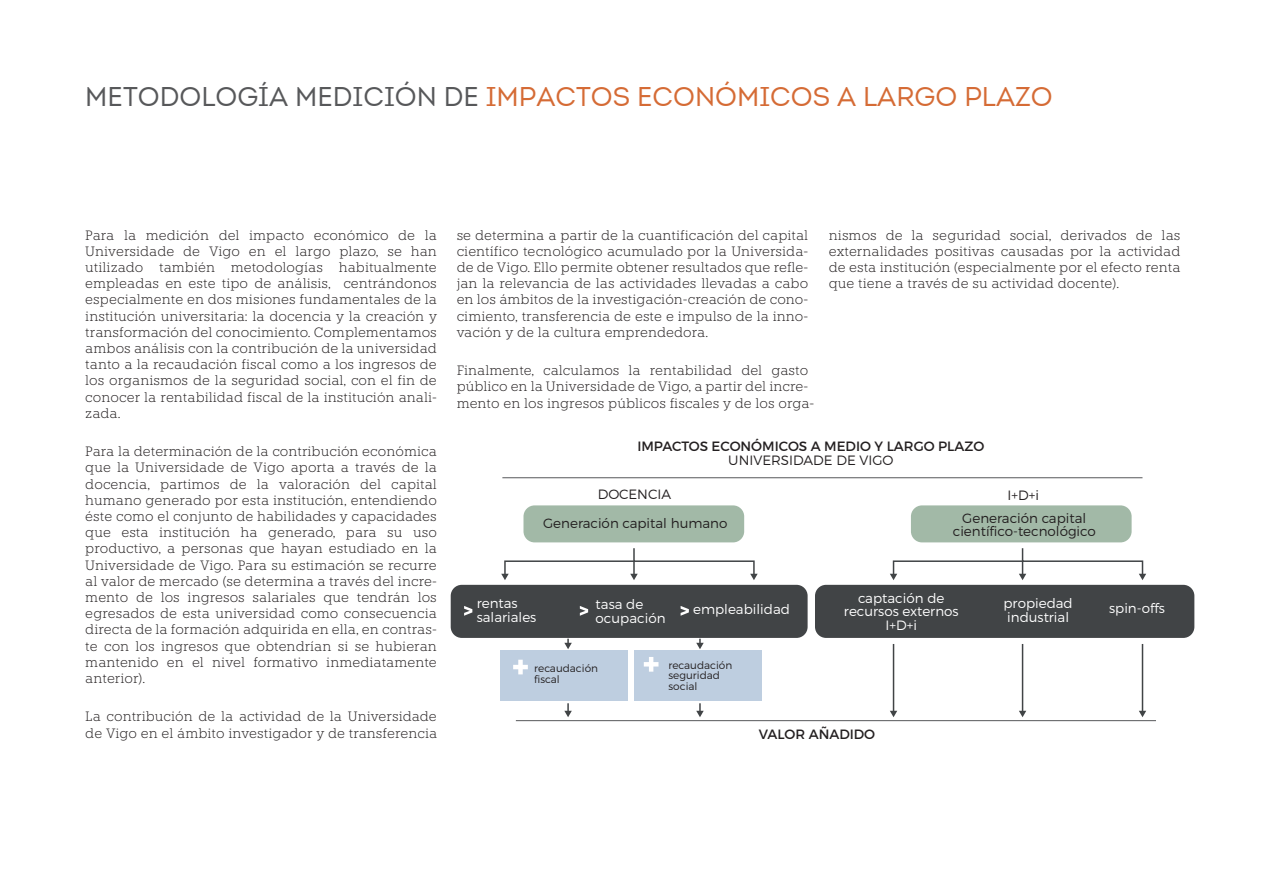
<style>
.page{position:relative;width:1263px;height:893px;background:#fff}
.page>*{position:absolute;margin:0;border:0;box-sizing:border-box;transform-origin:0 0}
.t1{font:27px "Intro";color:#d56b35}
.t2{font:300 13.5px/16.2px "Knile";color:#231f20;text-align:justify}
.t3{font:300 13.5px/13.2px "Montserrat";color:#fff}
.t4{font:300 13.5px/23.1px "Montserrat";color:#231f20;text-align:center}
.t5{font:13.5px "Montserrat";color:#231f20}
.t6{font:300 10.5px/10.5px "Montserrat";color:#231f20}
.s1{color:#57585a}
</style>
<div class="page">
<div style="left:500px;top:651px;width:127px;height:50px;background:#becee0"></div>
<div style="left:634px;top:651px;width:127px;height:50px;background:#becee0"></div>
<div style="left:523px;top:505px;width:221px;height:37px;background:#a2b9a7;border-radius:11px"></div>
<div style="left:911px;top:505px;width:220px;height:37px;background:#a2b9a7;border-radius:11px"></div>
<div style="left:451px;top:585px;width:357px;height:53px;background:#414446;border-radius:11px"></div>
<div style="left:815px;top:585px;width:379px;height:53px;background:#414446;border-radius:11px"></div>
<svg style="left:513px;top:660px;width:15px;height:14px"></svg>
<svg style="left:644px;top:657px;width:14px;height:15px"></svg>
<hr style="left:502px;top:477px;width:640px;height:1px;background:#57585a">
<svg style="left:464px;top:606px;width:8px;height:10px"></svg>
<svg style="left:580px;top:606px;width:8px;height:10px"></svg>
<svg style="left:681px;top:606px;width:8px;height:10px"></svg>
<svg style="left:501px;top:548px;width:257px;height:32px"></svg>
<svg style="left:890px;top:548px;width:256px;height:32px"></svg>
<svg style="left:564px;top:639px;width:8px;height:10px"></svg>
<svg style="left:564px;top:703px;width:8px;height:14px"></svg>
<svg style="left:696px;top:639px;width:8px;height:10px"></svg>
<svg style="left:696px;top:703px;width:8px;height:14px"></svg>
<hr style="left:893px;top:644px;width:1px;height:68px;background:#414446">
<svg style="left:890px;top:711px;width:7px;height:6px"></svg>
<hr style="left:1022px;top:644px;width:1px;height:68px;background:#414446">
<svg style="left:1019px;top:711px;width:7px;height:6px"></svg>
<hr style="left:516px;top:720px;width:640px;height:1px;background:#57585a">
<hr style="left:1142px;top:644px;width:1px;height:68px;background:#414446">
<svg style="left:1139px;top:711px;width:7px;height:6px"></svg>
<h1 class="t1" style="left:85px;top:81px;width:969px"><span class="s1">METODOLOGÍA MEDICIÓN DE</span> IMPACTOS ECONÓMICOS A LARGO PLAZO</h1>
<p class="t2" style="left:85px;top:227px;width:353px">Para la medición del impacto económico de la Universidade de Vigo en el largo plazo, se han utilizado también metodologías habitualmente empleadas en este tipo de análisis, centrándonos especialmente en dos misiones fundamentales de la institución universitaria: la docencia y la creación y transformación del conocimiento. Complementamos ambos análisis con la contribución de la universidad tanto a la recaudación fiscal como a los ingresos de los organismos de la seguridad social, con el fin de conocer la rentabilidad fiscal de la institución anali&shy;zada.</p>
<p class="t2" style="left:85px;top:443px;width:353px">Para la determinación de la contribución económica que la Universidade de Vigo aporta a través de la docencia, partimos de la valoración del capital humano generado por esta institución, entendiendo éste como el conjunto de habilidades y capacidades que esta institución ha generado, para su uso productivo, a personas que hayan estudiado en la Universidade de Vigo. Para su estimación se recurre al valor de mercado (se determina a través del incre&shy;mento de los ingresos salariales que tendrán los egresados de esta universidad como consecuencia directa de la formación adquirida en ella, en contras&shy;te con los ingresos que obtendrían si se hubieran mantenido en el nivel formativo inmediatamente anterior).</p>
<p class="t2" style="left:85px;top:708px;width:353px">La contribución de la actividad de la Universidade de Vigo en el ámbito investigador y de transferencia</p>
<p class="t2" style="left:457px;top:227px;width:353px">se determina a partir de la cuantificación del capital científico tecnológico acumulado por la Universida&shy;de de Vigo. Ello permite obtener resultados que refle&shy;jan la relevancia de las actividades llevadas a cabo en los ámbitos de la investigación-creación de cono&shy;cimiento, transferencia de este e impulso de la inno&shy;vación y de la cultura emprendedora.</p>
<p class="t2" style="left:457px;top:362px;width:359px;text-align:left">Finalmente, calculamos la rentabilidad del gasto público en la Universidade de Vigo, a partir del incre&shy;mento en los ingresos públicos fiscales y de los orga-</p>
<p class="t5" style="left:637px;top:438px;width:349px">IMPACTOS ECONÓMICOS A MEDIO Y LARGO PLAZO</p>
<p class="t4" style="left:728px;top:448px;width:167px">UNIVERSIDADE DE VIGO</p>
<p class="t2" style="left:829px;top:227px;width:353px">nismos de la seguridad social, derivados de las externalidades positivas causadas por la actividad de esta institución (especialmente por el efecto renta que tiene a través de su actividad docente).</p>
<p class="t4" style="left:598px;top:482px;width:75px">DOCENCIA</p>
<p class="t4" style="left:962px;top:483px;width:125px">I+D+i<br>Generación capital</p>
<p class="t4" style="left:953px;top:519px;width:145px">científico-tecnológico</p>
<p class="t4" style="left:543px;top:511px;width:186px">Generación capital humano</p>
<p class="t3" style="left:477px;top:597px;width:61px">rentas salariales</p>
<p class="t3" style="left:844px;top:592px;width:116px;text-align:center">captación de recursos externos<br>I+D+i</p>
<p class="t3" style="left:596px;top:598px;width:71px">tasa de ocupación</p>
<p class="t3" style="left:693px;top:602px;width:98px">empleabilidad</p>
<p class="t3" style="left:1003px;top:597px;width:71px">propiedad industrial</p>
<p class="t3" style="left:1109px;top:601px;width:57px">spin-offs</p>
<p class="t6" style="left:534px;top:663px;width:65px">recaudación fiscal</p>
<p class="t6" style="left:668px;top:659px;width:65px">recaudación seguridad social</p>
<p class="t5" style="left:759px;top:726px;width:118px">VALOR AÑADIDO</p>
</div>
